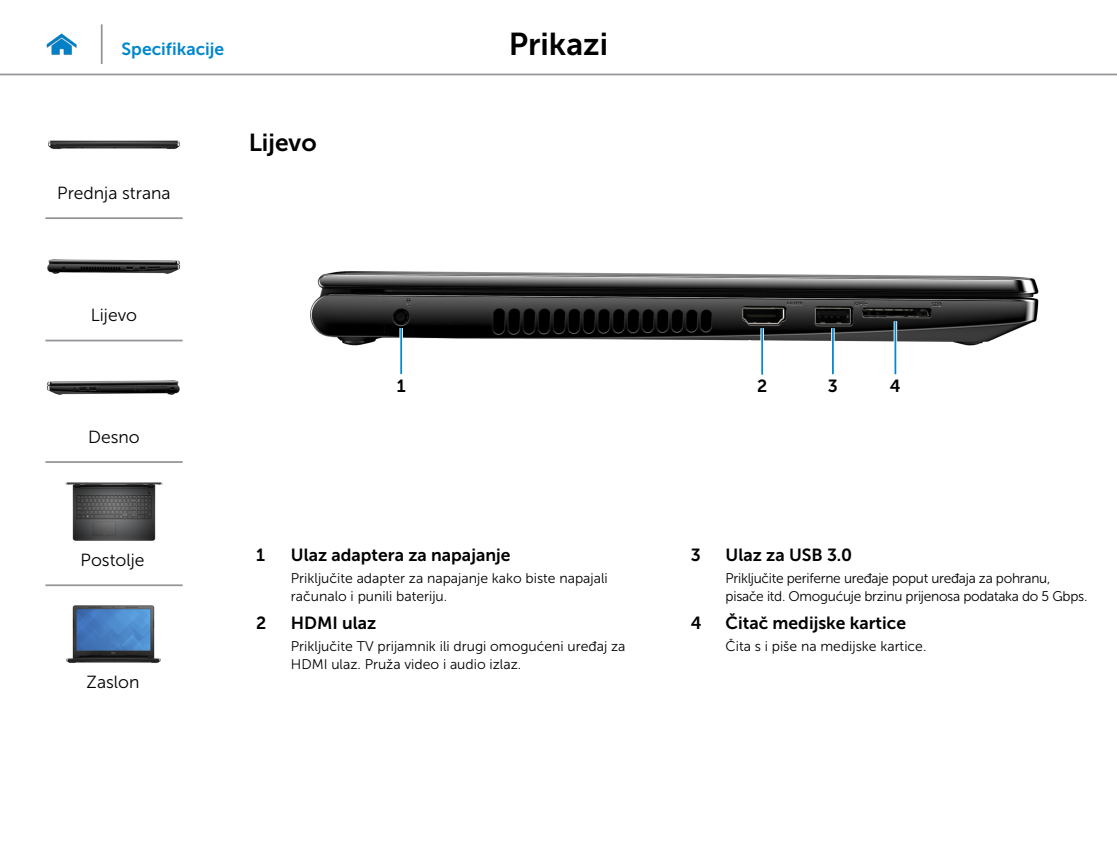
<style>
.page{position:relative;width:1117px;height:844px;background:#fff}
.page>*{position:absolute;margin:0;border:0;box-sizing:border-box;transform-origin:0 0}
.t1{font:31.5px "Museo Sans For Dell 700";color:#000}
.Head2{font:24.5px "Museo Sans For Dell 700";color:#000}
.Callout_Head{font:17.5px "Museo Sans For Dell 700";color:#000}
.t2{font:17.5px "Museo Sans For Dell 300";color:#000}
.t3{font:17.5px "Museo Sans For Dell 700";color:#0087cc}
.Callout-L{font:17.5px "Museo Sans For Dell 700";color:#000}
.Callout_description{font:14px/17.5px "Museo Sans For Dell 300";color:#000}
.Callout_description-2{font:14px/17.5px "Museo Sans For Dell 300";letter-spacing:-.02em;color:#000}
</style>
<div class="page">
<hr style="left:0;top:74px;width:1116px;height:1px;background:#939598">
<img style="left:46px;top:33px;width:31px;height:22px">
<img style="left:310px;top:271px;width:729px;height:91px">
<svg style="left:399px;top:328px;width:4px;height:46px"></svg>
<hr style="left:400px;top:328px;width:2px;height:46px;background:#0087cc">
<hr style="left:760px;top:328px;width:3px;height:46px;background:#fff">
<hr style="left:761px;top:328px;width:1px;height:46px;background:#0087cc">
<hr style="left:831px;top:328px;width:3px;height:46px;background:#fff">
<hr style="left:831px;top:328px;width:2px;height:46px;background:#0087cc">
<hr style="left:893px;top:321px;width:3px;height:53px;background:#fff">
<hr style="left:894px;top:321px;width:2px;height:53px;background:#0087cc">
<hr style="left:101px;top:24px;width:2px;height:40px;background:#939598">
<img style="left:48px;top:140px;width:132px;height:10px">
<img style="left:47px;top:259px;width:133px;height:15px">
<img style="left:47px;top:380px;width:133px;height:15px">
<img style="left:65px;top:482px;width:98px;height:59px">
<img style="left:66px;top:605px;width:95px;height:58px">
<hr style="left:45px;top:217px;width:138px;height:2px;background:#939598">
<hr style="left:45px;top:339px;width:138px;height:2px;background:#939598">
<hr style="left:45px;top:461px;width:138px;height:2px;background:#939598">
<hr style="left:45px;top:584px;width:138px;height:2px;background:#939598">
<p class="t3" style="left:122px;top:39px;width:104px">Specifikacije</p>
<h1 class="t1" style="left:508px;top:26px;width:101px">Prikazi</h1>
<p class="t2" style="left:57px;top:183px;width:115px">Prednja strana</p>
<p class="t2" style="left:91px;top:305px;width:48px">Lijevo</p>
<p class="t2" style="left:88px;top:428px;width:53px">Desno</p>
<p class="t2" style="left:81px;top:550px;width:65px">Postolje</p>
<p class="t2" style="left:87px;top:672px;width:54px">Zaslon</p>
<p class="Head2" style="left:249px;top:128px;width:69px">Lijevo</p>
<p class="Callout-L" style="left:396px;top:376px;width:10px">1</p>
<p class="Callout-L" style="left:757px;top:376px;width:12px">2</p>
<p class="Callout-L" style="left:827px;top:376px;width:12px">3</p>
<p class="Callout-L" style="left:889px;top:376px;width:12px">4</p>
<p class="Callout_Head" style="left:256px;top:544px;width:10px">1</p>
<p class="Callout_Head" style="left:291px;top:544px;width:221px">Ulaz adaptera za napajanje</p>
<p class="Callout_description" style="left:291px;top:569px;width:318px">Priključite adapter za napajanje kako biste napajali računalo i punili bateriju.</p>
<p class="Callout_Head" style="left:256px;top:612px;width:12px">2</p>
<p class="Callout_Head" style="left:291px;top:612px;width:87px">HDMI ulaz</p>
<p class="Callout_description" style="left:291px;top:637px;width:336px">Priključite TV prijamnik ili drugi omogućeni uređaj za<br>HDMI ulaz. Pruža video i audio izlaz.</p>
<p class="Callout_Head" style="left:690px;top:544px;width:12px">3</p>
<p class="Callout_Head" style="left:725px;top:544px;width:128px">Ulaz za USB 3.0</p>
<p class="Callout_description-2" style="left:725px;top:569px;width:363px">Priključite periferne uređaje poput uređaja za pohranu, pisače itd. Omogućuje brzinu prijenosa podataka do 5 Gbps.</p>
<p class="Callout_Head" style="left:690px;top:612px;width:12px">4</p>
<p class="Callout_Head" style="left:725px;top:612px;width:182px">Čitač medijske kartice</p>
<p class="Callout_description" style="left:725px;top:637px;width:202px">Čita s i piše na medijske kartice.</p>
</div>
